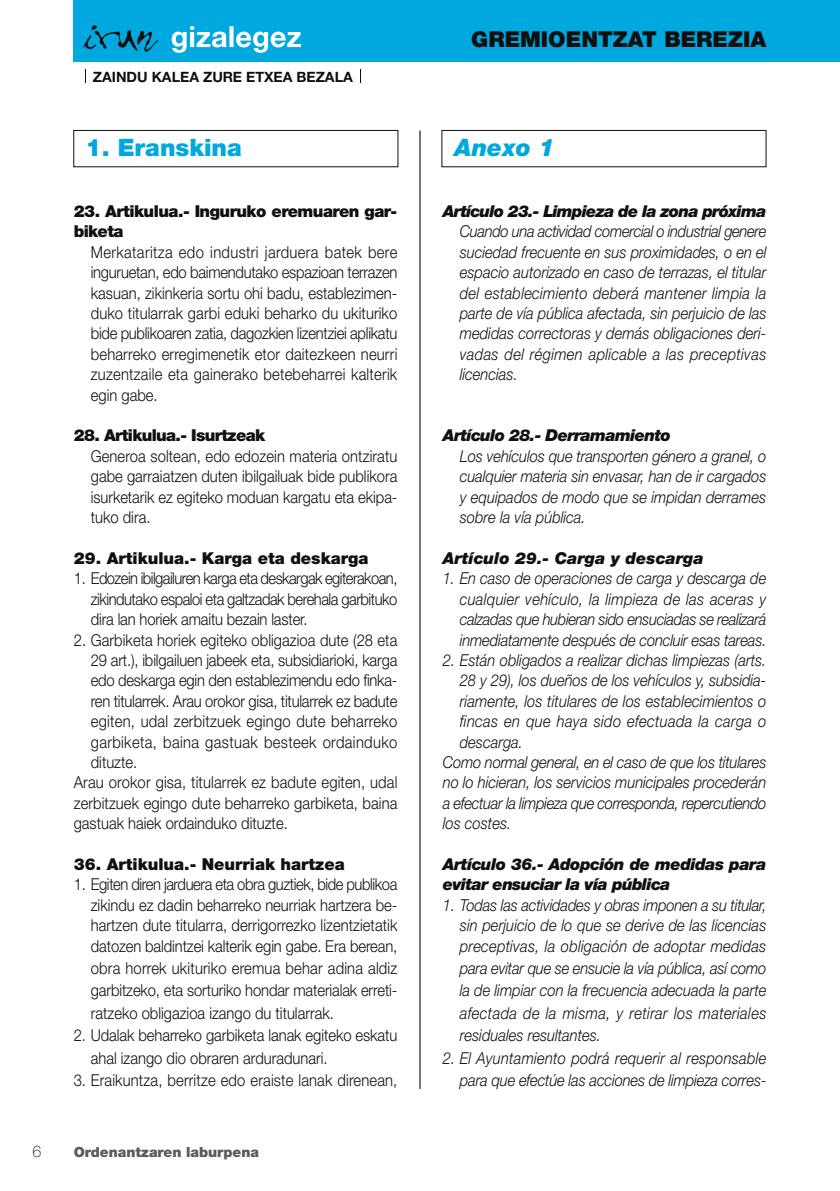
<style>
.page{position:relative;width:840px;height:1191px;background:#fff}
.page>*{position:absolute;margin:0;border:0;box-sizing:border-box;transform-origin:0 0}
.t1{font:900 24px "Helvetica Neue";color:#00a8e0}
.t2{font:italic 900 24px "Helvetica Neue";color:#00a8e0}
.t3{font:900 22px "Helvetica Neue";color:#10100e}
.t4{font:300 16.4px/20.4px "Helvetica Neue";color:#10100e;text-align:justify;scale:.9 1}
.t5{font:italic 300 16.4px/20.4px "Helvetica Neue";color:#10100e;text-align:justify;scale:.9 1}
.t6{font:italic 900 16.4px/20.4px "Helvetica Neue";letter-spacing:-.04em;color:#10100e}
.t7{font:900 16.4px/20.4px "Helvetica Neue";letter-spacing:-.03em;color:#10100e}
.t8{font:900 16.4px "Helvetica Neue";color:#10100e}
.t9{font:italic 300 16.4px "Helvetica Neue";letter-spacing:-.02em;color:#10100e;scale:.9 1}
.t10{font:300 16.4px "Helvetica Neue";letter-spacing:.025em;color:#10100e;scale:.9 1}
.t11{font:italic 300 16.4px "Helvetica Neue";letter-spacing:.02em;color:#10100e;scale:.9 1}
.t12{font:italic 900 16.4px "Helvetica Neue";color:#10100e}
.t13{font:100 16px "Helvetica Neue";color:#10100e}
.t14{font:700 14.2px "Helvetica Neue";color:#10100e}
.t15{font:900 14px "Helvetica Neue";color:#5b5b5a}
</style>
<div class="page">
<hr style="left:839px;top:0;width:1px;height:62px;background:#00a8e0">
<div style="left:74px;top:0;width:765px;height:62px;background:#00a8e0"></div>
<svg style="left:83px;top:25px;width:75px;height:27px"></svg>
<svg style="left:171px;top:26px;width:130px;height:27px"></svg>
<svg style="left:85px;top:69px;width:1px;height:14px"></svg>
<svg style="left:360px;top:69px;width:1px;height:14px"></svg>
<hr style="left:419px;top:130px;width:1px;height:959px;background:#10100e">
<svg style="left:73px;top:129px;width:693px;height:39px"></svg>
<p class="t14" style="left:93px;top:72px;width:261px">ZAINDU KALEA ZURE ETXEA BEZALA</p>
<h2 class="t3" style="left:471px;top:31px;width:296px">GREMIOENTZAT BEREZIA</h2>
<h1 class="t1" style="left:86px;top:139px;width:158px">1. Eranskina</h1>
<h1 class="t2" style="left:454px;top:139px;width:102px">Anexo 1</h1>
<p class="t7" style="left:74px;top:202px;width:325px">23. Artikulua.- Inguruko eremuaren gar&shy;biketa</p>
<p class="t4" style="left:91px;top:243px;width:342px">Merkataritza edo industri jarduera batek bere inguruetan, edo baimendutako espazioan terrazen kasuan, zikinkeria sortu ohi badu, establezimen&shy;duko titularrak garbi eduki beharko du ukituriko bide publikoaren zatia, dagozkien lizentziei aplikatu beharreko erregimenetik etor daitezkeen neurri zuzentzaile eta gainerako betebeharrei kalterik egin gabe.</p>
<p class="t7" style="left:74px;top:427px;width:193px">28. Artikulua.- Isurtzeak</p>
<p class="t4" style="left:91px;top:447px;width:342px">Generoa soltean, edo edozein materia ontziratu gabe garraiatzen duten ibilgailuak bide publikora isurketarik ez egiteko moduan kargatu eta ekipa&shy;tuko dira.</p>
<p class="t8" style="left:74px;top:552px;width:296px">29. Artikulua.- Karga eta deskarga</p>
<p class="t4" style="left:91px;top:570px;width:342px;text-indent:-17px">1. Edozein ibilgailuren karga eta deskargak egiterakoan, zikindutako espaloi eta galtzadak berehala garbituko dira lan horiek amaitu bezain laster.</p>
<p class="t4" style="left:74px;top:631px;width:361px">2. Garbiketa horiek egiteko obligazioa dute (28 eta</p>
<p class="t4" style="left:91px;top:651px;width:342px">29 art.), ibilgailuen jabeek eta, subsidiarioki, karga</p>
<p class="t4" style="left:91px;top:672px;width:342px">edo deskarga egin den establezimendu edo finka-</p>
<p class="t4" style="left:91px;top:692px;width:342px">ren titularrek. Arau orokor gisa, titularrek ez badute</p>
<p class="t4" style="left:91px;top:712px;width:342px">egiten, udal zerbitzuek egingo dute beharreko</p>
<p class="t10" style="left:91px;top:736px;width:342px">garbiketa, baina gastuak besteek ordainduko</p>
<p class="t4" style="left:91px;top:753px;width:53px">dituzte.</p>
<p class="t4" style="left:74px;top:774px;width:361px">Arau orokor gisa, titularrek ez badute egiten, udal</p>
<p class="t4" style="left:74px;top:794px;width:361px">zerbitzuek egingo dute beharreko garbiketa, baina</p>
<p class="t4" style="left:74px;top:814px;width:239px">gastuak haiek ordainduko dituzte.</p>
<p class="t8" style="left:74px;top:858px;width:272px">36. Artikulua.- Neurriak hartzea</p>
<p class="t4" style="left:91px;top:876px;width:342px;text-indent:-17px">1. Egiten diren jarduera eta obra guztiek, bide publikoa zikindu ez dadin beharreko neurriak hartzera be&shy;hartzen dute titularra, derrigorrezko lizentzietatik datozen baldintzei kalterik egin gabe. Era berean,</p>
<p class="t4" style="left:91px;top:958px;width:342px;line-height:22.4px">obra horrek ukituriko eremua behar adina aldiz garbitzeko, eta sorturiko hondar materialak erreti&shy;ratzeko obligazioa izango du titularrak.</p>
<p class="t4" style="left:91px;top:1025px;width:342px;line-height:22.4px;text-indent:-17px">2. Udalak beharreko garbiketa lanak egiteko eskatu ahal izango dio obraren arduradunari.</p>
<p class="t4" style="left:74px;top:1071px;width:361px">3. Eraikuntza, berritze edo eraiste lanak direnean,</p>
<p class="t13" style="left:32px;top:1145px;width:10px">6</p>
<p class="t15" style="left:74px;top:1146px;width:187px">Ordenantzaren laburpena</p>
<p class="t6" style="left:442px;top:202px;width:325px">Artículo 23.- Limpieza de la zona próxima</p>
<p class="t5" style="left:459px;top:223px;width:342px">Cuando una actividad comercial o industrial genere suciedad frecuente en sus proximidades, o en el espacio autorizado en caso de terrazas, el titular del establecimiento deberá mantener limpia la parte de vía pública afectada, sin perjuicio de las medidas correctoras y demás obligaciones deri&shy;vadas del régimen aplicable a las preceptivas licencias.</p>
<p class="t6" style="left:442px;top:427px;width:229px">Artículo 28.- Derramamiento</p>
<p class="t5" style="left:459px;top:447px;width:342px">Los vehículos que transporten género a granel, o cualquier materia sin envasar, han de ir cargados y equipados de modo que se impidan derrames sobre la vía pública.</p>
<p class="t12" style="left:442px;top:552px;width:262px">Artículo 29.- Carga y descarga</p>
<p class="t5" style="left:459px;top:570px;width:342px;text-indent:-17px">1. En caso de operaciones de carga y descarga de cualquier vehículo, la limpieza de las aceras y calzadas que hubieran sido ensuciadas se realizará inmediatamente después de concluir esas tareas.</p>
<p class="t5" style="left:442px;top:651px;width:361px">2. Están obligados a realizar dichas limpiezas (arts.</p>
<p class="t5" style="left:459px;top:672px;width:342px">28 y 29), los dueños de los vehículos y, subsidia-</p>
<p class="t5" style="left:459px;top:692px;width:342px">riamente, los titulares de los establecimientos o</p>
<p class="t11" style="left:459px;top:715px;width:342px">fincas en que haya sido efectuada la carga o</p>
<p class="t5" style="left:459px;top:733px;width:72px">descarga.</p>
<p class="t5" style="left:442px;top:753px;width:361px">Como normal general, en el caso de que los titulares</p>
<p class="t5" style="left:442px;top:774px;width:361px">no lo hicieran, los servicios municipales procederán</p>
<p class="t9" style="left:442px;top:797px;width:361px">a efectuar la limpieza que corresponda, repercutiendo</p>
<p class="t5" style="left:442px;top:814px;width:77px">los costes.</p>
<p class="t6" style="left:442px;top:855px;width:325px">Artículo 36.- Adopción de medidas para evitar ensuciar la vía pública</p>
<p class="t5" style="left:459px;top:896px;width:342px;text-indent:-17px">1. Todas las actividades y obras imponen a su titular, sin perjuicio de lo que se derive de las licencias preceptivas, la obligación de adoptar medidas</p>
<p class="t5" style="left:459px;top:958px;width:342px;line-height:22.4px">para evitar que se ensucie la vía pública, así como la de limpiar con la frecuencia adecuada la parte afectada de la misma, y retirar los materiales residuales resultantes.</p>
<p class="t5" style="left:442px;top:1048px;width:361px;line-height:22.4px;text-align:right">2. El Ayuntamiento podrá requerir al responsable para que efectúe las acciones de limpieza corres-</p>
</div>
